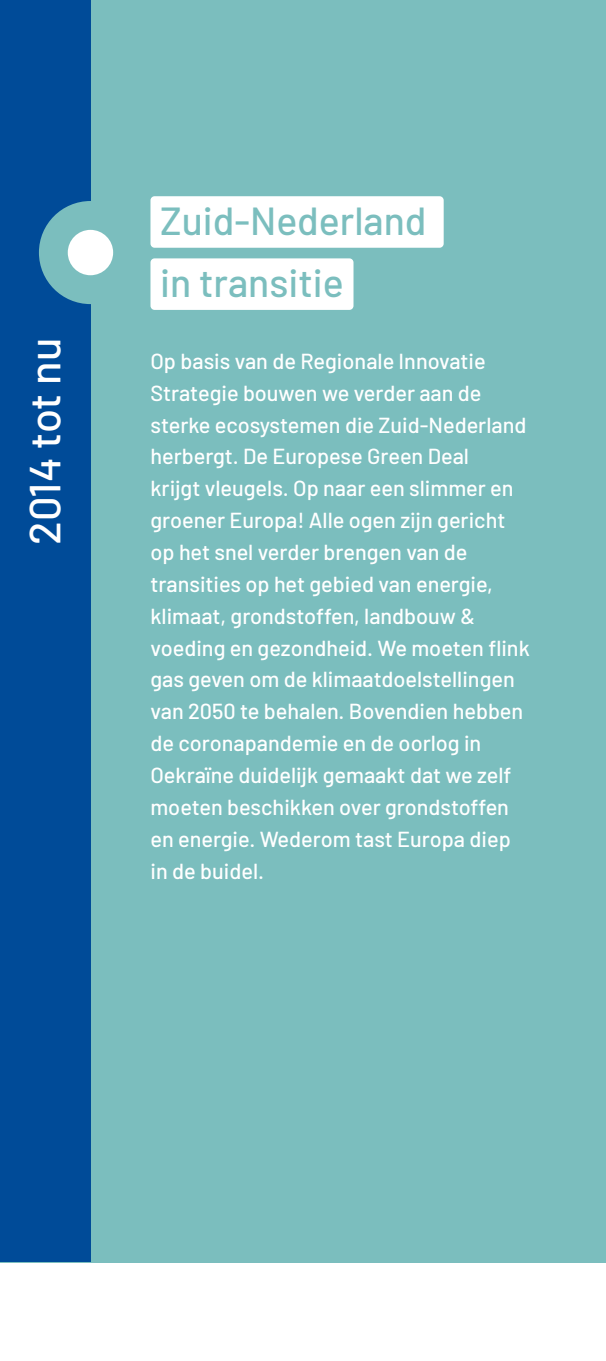
<style>
.page{position:relative;width:606px;height:1361px;background:#fff}
.page>*{position:absolute;margin:0;border:0;box-sizing:border-box;transform-origin:0 0}
.t1{font:500 43.35px "Barlow";letter-spacing:-.005em;color:#fff}
.t2{font:500 39.15px/62.1px "Barlow";color:#7bbebe}
.t3{font:500 21.75px/31.8px "Barlow";color:#fff}
</style>
<div class="page">
<div style="left:0;top:0;width:606px;height:1262px;background:#7bbebe"></div>
<div style="left:0;top:112px;width:91px;height:861px;background:#004b98"></div>
<div style="left:39px;top:201px;width:103px;height:103px;background:#7bbebe;border-radius:50%"></div>
<div style="left:68px;top:230px;width:45px;height:45px;background:#fff;border-radius:50%"></div>
<div style="left:150px;top:196px;width:294px;height:52px;background:#fff;border-radius:4px"></div>
<div style="left:150px;top:258px;width:203px;height:52px;background:#fff;border-radius:4px"></div>
<div style="left:0;top:725px;width:90px;height:537px;background:#004b98"></div>
<div style="left:0;top:0;width:90px;height:174px;background:#004b98"></div>
<h1 class="t1" style="left:13px;top:545px;width:208px;rotate:-90deg">2014 tot nu</h1>
<h2 class="t2" style="left:160px;top:187px;width:268px">Zuid-Nederland in transitie</h2>
<p class="t3" style="left:150px;top:343px;width:381px">Op basis van de Regionale Innovatie Strategie bouwen we verder aan de sterke ecosystemen die Zuid-Nederland herbergt. De Europese Green Deal<br>krijgt vleugels. Op naar een slimmer en groener Europa! Alle ogen zijn gericht op het snel verder brengen van de transities op het gebied van energie, klimaat, grondstoffen, landbouw &amp; voeding en gezondheid. We moeten flink gas geven om de klimaatdoelstellingen van 2050 te behalen. Bovendien hebben de coronapandemie en de oorlog in Oekraïne duidelijk gemaakt dat we zelf moeten beschikken over grondstoffen en energie. Wederom tast Europa diep in de buidel.</p>
</div>
